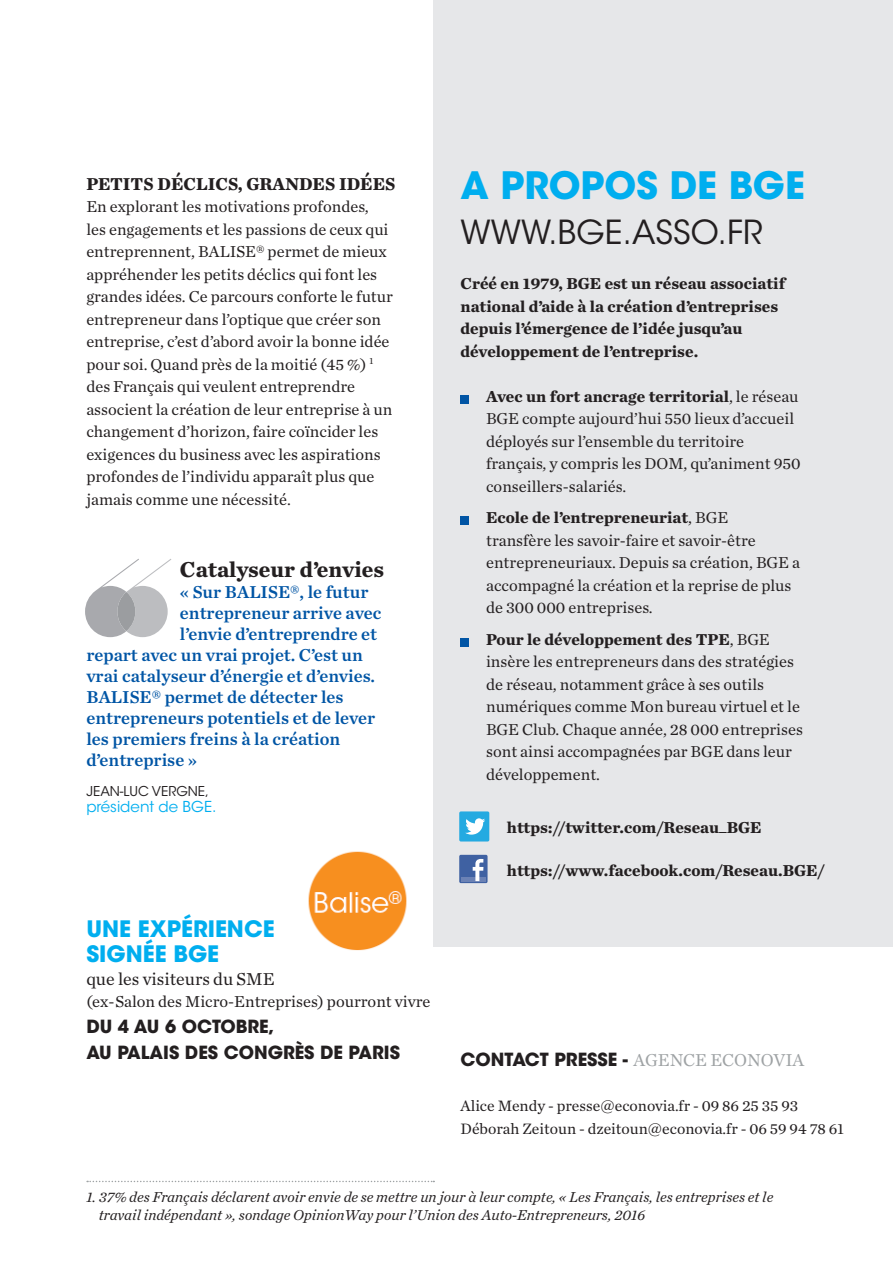
<style>
.page{position:relative;width:893px;height:1263px;background:#fff}
.page>*{position:absolute;margin:0;border:0;box-sizing:border-box;transform-origin:0 0}
.t1{font:700 37.5px "ITC Avant Garde Std";color:#00aeef}
.t2{font:33px "ITC Avant Garde Std";color:#231f20}
.t3{font:700 22.5px "ITC Avant Garde Std";color:#00aeef}
.t4{font:700 22.5px "Chronicle Text G1";color:#231f20}
.t5{font:18px "Chronicle Text G1 Semi";color:#0155a5}
.t6{font:700 18px "ITC Avant Garde Std";color:#231f20}
.t7{font:700 18px "Chronicle Text G1";color:#231f20}
.t8{font:18px "Chronicle Text G1";color:#231f20}
.t9{font:16.5px/22.5px "Chronicle Text G1";color:#231f20}
.t10{font:700 16.5px/22.5px "Chronicle Text G1";color:#231f20}
.t11{font:15.75px "Chronicle Text G1";color:#231f20}
.t12{font:italic 15px/18px "Chronicle Text G1";color:#231f20}
.t13{font:15px "ITC Avant Garde Std";color:#00aeef}
.t14{font:13.5px "ITC Avant Garde Std";color:#231f20}
.s1{font-weight:700}
.s2{font-family:"Chronicle Text G1";font-weight:400;color:#9fa3a5}
</style>
<div class="page">
<div style="left:434px;top:0;width:459px;height:946px;background:#e6e7e9"></div>
<div style="left:461px;top:395px;width:8px;height:8px;background:#0155a5"></div>
<div style="left:461px;top:516px;width:8px;height:9px;background:#0155a5"></div>
<div style="left:461px;top:638px;width:8px;height:8px;background:#0155a5"></div>
<div style="left:459px;top:811px;width:30px;height:30px;background:#24aae1;border-radius:2px"></div>
<svg style="left:465px;top:818px;width:20px;height:17px"></svg>
<div style="left:459px;top:855px;width:29px;height:28px;background:#3f61a2;border-radius:2px"></div>
<hr style="left:461px;top:877px;width:24px;height:4px;background:#6b82b5">
<svg style="left:473px;top:859px;width:10px;height:22px"></svg>
<svg style="left:85px;top:559px;width:86px;height:78px"></svg>
<div style="left:117px;top:592px;width:18px;height:39px;background:#9b9da0;border-radius:50%"></div>
<img style="left:308px;top:851px;width:99px;height:100px">
<svg style="left:87px;top:1181px;width:347px;height:1px"></svg>
<p class="t7" style="left:86px;top:169px;width:311px">PETITS DÉCLICS, GRANDES IDÉES</p>
<p class="t9" style="left:86px;top:194px;width:308px">En explorant les motivations profondes,<br>les engagements et les passions de ceux qui entreprennent, BALISE® permet de mieux appréhender les petits déclics qui font les grandes idées. Ce parcours conforte le futur entrepreneur dans l’optique que créer son entreprise, c’est d’abord avoir la bonne idée pour soi. Quand près de la moitié (45 %) <sup>1 </sup>des Français qui veulent entreprendre associent la création de leur entreprise à un changement d’horizon, faire coïncider les exigences du business avec les aspirations profondes de l’individu apparaît plus que jamais comme une nécessité.</p>
<p class="t4" style="left:180px;top:551px;width:206px">Catalyseur d’envies</p>
<p class="t5" style="left:180px;top:577px;width:190px">« Sur BALISE®, le futur</p>
<p class="t5" style="left:180px;top:598px;width:203px">entrepreneur arrive avec</p>
<p class="t5" style="left:180px;top:619px;width:199px">l’envie d’entreprendre et</p>
<p class="t5" style="left:86px;top:640px;width:278px">repart avec un vrai projet. C’est un</p>
<p class="t5" style="left:86px;top:661px;width:290px">vrai catalyseur d’énergie et d’envies.</p>
<p class="t5" style="left:86px;top:682px;width:259px">BALISE® permet de détecter les</p>
<p class="t5" style="left:86px;top:703px;width:290px">entrepreneurs potentiels et de lever</p>
<p class="t5" style="left:86px;top:724px;width:256px">les premiers freins à la création</p>
<p class="t5" style="left:86px;top:745px;width:112px">d’entreprise »</p>
<p class="t14" style="left:86px;top:782px;width:124px">JEAN-LUC VERGNE,</p>
<p class="t13" style="left:86px;top:797px;width:132px">président de BGE.</p>
<p class="t3" style="left:86px;top:914px;width:190px">UNE EXPÉRIENCE</p>
<p class="t3" style="left:86px;top:939px;width:134px">SIGNÉE BGE</p>
<p class="t8" style="left:86px;top:965px;width:190px">que les visiteurs du SME</p>
<p class="t9" style="left:86px;top:990px;width:346px">(ex-Salon des Micro-Entreprises) pourront vivre</p>
<p class="t6" style="left:86px;top:1015px;width:189px">DU 4 AU 6 OCTOBRE,</p>
<p class="t6" style="left:86px;top:1040px;width:315px">AU PALAIS DES CONGRÈS DE PARIS</p>
<p class="t1" style="left:461px;top:161px;width:346px">A PROPOS DE BGE</p>
<p class="t2" style="left:461px;top:212px;width:304px">WWW.BGE.ASSO.FR</p>
<p class="t10" style="left:461px;top:271px;width:326px">Créé en 1979, BGE est un réseau associatif national d’aide à la création d’entreprises depuis l’émergence de l’idée jusqu’au développement de l’entreprise.</p>
<p class="t9" style="left:486px;top:384px;width:316px"><span class="s1">Avec un fort ancrage territorial</span>, le réseau BGE compte aujourd’hui 550 lieux d’accueil déployés sur l’ensemble du territoire français, y compris les DOM, qu’animent 950 conseillers-salariés.</p>
<p class="t9" style="left:486px;top:506px;width:315px"><span class="s1">Ecole de l’entrepreneuriat</span>, BGE<br>transfère les savoir-faire et savoir-être entrepreneuriaux. Depuis sa création, BGE a accompagné la création et la reprise de plus de 300 000 entreprises.</p>
<p class="t9" style="left:486px;top:627px;width:318px"><span class="s1">Pour le développement des TPE</span>, BGE insère les entrepreneurs dans des stratégies de réseau, notamment grâce à ses outils numériques comme Mon bureau virtuel et le BGE Club. Chaque année, 28 000 entreprises sont ainsi accompagnées par BGE dans leur développement.</p>
<p class="t10" style="left:507px;top:815px;width:256px">https://twitter.com/Reseau_BGE</p>
<p class="t10" style="left:507px;top:859px;width:319px">https://www.facebook.com/Reseau.BGE/</p>
<p class="t6" style="left:461px;top:1048px;width:345px">CONTACT PRESSE - <span class="s2">AGENCE ECONOVIA</span></p>
<p class="t11" style="left:461px;top:1094px;width:339px">Alice Mendy - presse@econovia.fr - 09 86 25 35 93</p>
<p class="t11" style="left:461px;top:1116px;width:385px">Déborah Zeitoun - dzeitoun@econovia.fr - 06 59 94 78 61</p>
<p class="t12" style="left:99px;top:1187px;width:676px;text-indent:-12px">1. 37% des Français déclarent avoir envie de se mettre un jour à leur compte, « Les Français, les entreprises et le travail indépendant », sondage OpinionWay pour l’Union des Auto-Entrepreneurs, 2016</p>
</div>
